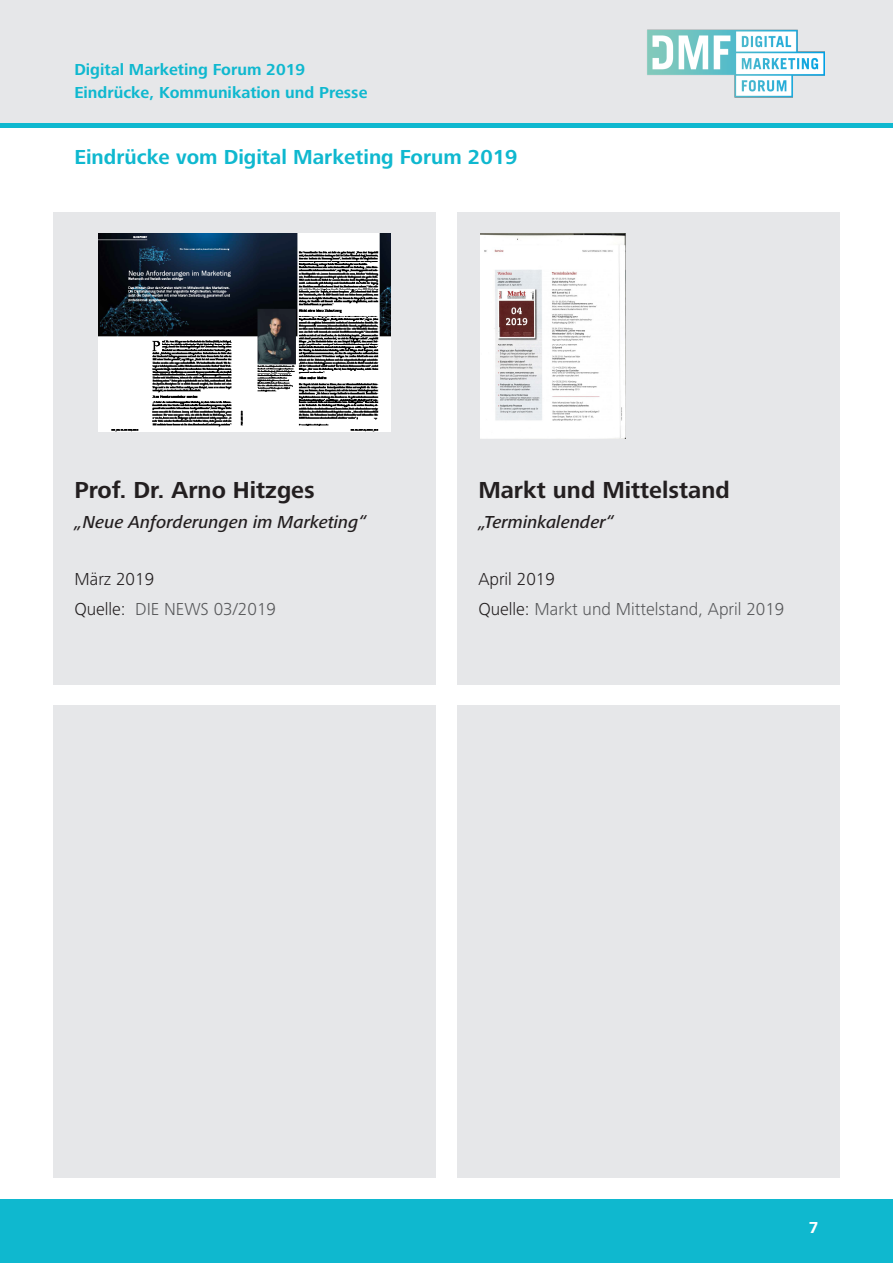
<style>
.page{position:relative;width:893px;height:1263px;background:#fff}
.page>*{position:absolute;margin:0;border:0;box-sizing:border-box;transform-origin:0 0}
.t1{font:700 24px "Hd M Frutiger Next Pro";color:#231f20}
.t2{font:700 21px "Hd M Frutiger Next Pro";color:#0fb8cf}
.t3{font:italic 500 18px "Hd M Frutiger Next Pro";color:#231f20}
.t4{font:300 18px/30px "Hd M Frutiger Next Pro";color:#57585a}
.t5{font:300 18px/30px "Hd M Frutiger Next Pro";color:#231f20}
.t6{font:700 16.5px/22.5px "Hd M Frutiger Next Pro";color:#0fb8cf}
.t7{font:700 16.5px "Hd M Frutiger Next Pro";color:#fff}
.s1{color:#57585a}
.s2{color:#231f20}
</style>
<div class="page">
<div style="left:0;top:0;width:893px;height:123px;background:#e6e7e9"></div>
<div style="left:0;top:123px;width:893px;height:5px;background:#0fb8cf"></div>
<div style="left:0;top:1199px;width:893px;height:64px;background:#0fb8cf"></div>
<div style="left:53px;top:213px;width:383px;height:472px;background:#e6e7e9"></div>
<div style="left:457px;top:213px;width:383px;height:472px;background:#e6e7e9"></div>
<div style="left:457px;top:706px;width:383px;height:472px;background:#e6e7e9"></div>
<div style="left:53px;top:706px;width:383px;height:472px;background:#e6e7e9"></div>
<img style="left:647px;top:29px;width:178px;height:69px">
<img style="left:99px;top:234px;width:291px;height:198px">
<img style="left:481px;top:234px;width:144px;height:204px">
<p class="t6" style="left:74px;top:59px;width:295px">Digital Marketing Forum 2019<br>Eindrücke, Kommunikation und Presse</p>
<p class="t2" style="left:74px;top:145px;width:444px">Eindrücke vom Digital Marketing Forum 2019</p>
<h1 class="t1" style="left:74px;top:476px;width:242px">Prof. Dr. Arno Hitzges</h1>
<p class="t3" style="left:74px;top:511px;width:294px">„Neue Anforderungen im Marketing“</p>
<h1 class="t1" style="left:478px;top:476px;width:253px">Markt und Mittelstand</h1>
<p class="t3" style="left:478px;top:511px;width:137px">„Terminkalender“</p>
<p class="t5" style="left:74px;top:564px;width:203px">März 2019<br>Quelle: <span class="s1">DIE NEWS 03/2019</span></p>
<p class="t4" style="left:478px;top:564px;width:308px"><span class="s2">April 2019<br>Quelle:</span> Markt und Mittelstand, April 2019</p>
<p class="t7" style="left:809px;top:1218px;width:11px">7</p>
</div>
